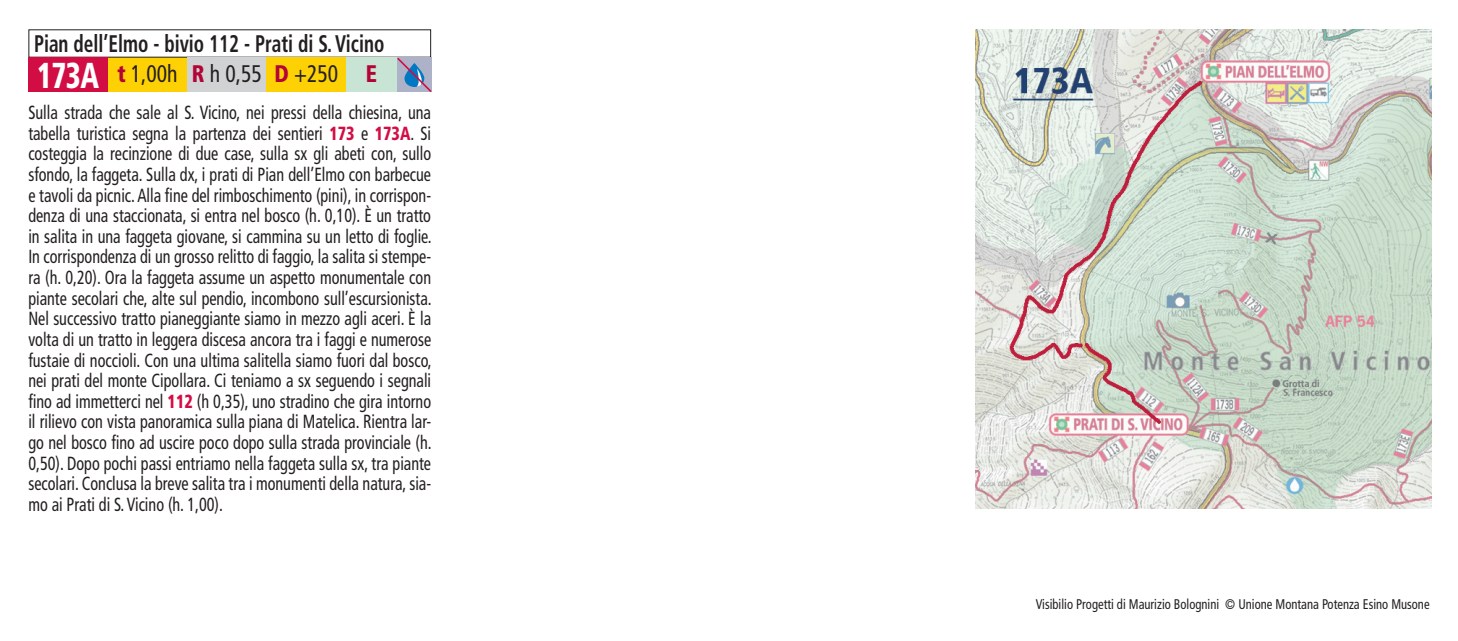
<style>
.page{position:relative;width:1458px;height:641px;background:#fff}
.page>*{position:absolute;margin:0;border:0;box-sizing:border-box;transform-origin:0 0}
.t1{font:900 condensed 36px "Frutiger";color:#fff;scale:.8 1}
.t2{font:700 condensed 24px/30.2px "Frutiger";color:#231f20;scale:.8 1}
.t3{font:condensed 19px/20.6px "Frutiger";color:#231f20;text-align:justify;scale:.85 1}
.t4{font:condensed 14px "Frutiger";color:#231f20;scale:.9 1}
.s1{font-weight:900;color:#b30437}
.s2{font-weight:400}
.s3{font-weight:900;color:#d20d44}
</style>
<div class="page">
<img style="left:975px;top:29px;width:455px;height:479px">
<div style="left:108px;top:58px;width:79px;height:34px;background:#fed105"></div>
<div style="left:28px;top:58px;width:80px;height:34px;background:#d20d44"></div>
<div style="left:187px;top:58px;width:79px;height:34px;background:#d1d2d4"></div>
<div style="left:266px;top:58px;width:80px;height:34px;background:#fed105"></div>
<div style="left:346px;top:58px;width:51px;height:34px;background:#c7e4d5"></div>
<svg style="left:397px;top:58px;width:34px;height:34px"></svg>
<p class="t2" style="left:117px;top:28px;width:335px;text-indent:-83px">Pian dell’Elmo - bivio 112 - Prati di S. Vicino <span class="s1">t</span> <span class="s2">1,00h</span> <span class="s1">R</span> <span class="s2">h 0,55</span> <span class="s1">D</span> <span class="s2">+250</span> <span class="s1">E</span></p>
<p class="t3" style="left:28px;top:102px;width:476px">Sulla strada che sale al S. Vicino, nei pressi della chiesina, una tabella turistica segna la partenza dei sentieri <span class="s3">173</span> e <span class="s3">173A</span>. Si costeggia la recinzione di due case, sulla sx gli abeti con, sullo sfondo, la faggeta. Sulla dx, i prati di Pian dell’Elmo con barbecue e tavoli da picnic. Alla fine del rimboschimento (pini), in corrispon&shy;denza di una staccionata, si entra nel bosco (h. 0,10). è un tratto in salita in una faggeta giovane, si cammina su un letto di foglie.<br>In corrispondenza di un grosso relitto di faggio, la salita si stempe&shy;ra (h. 0,20). Ora la faggeta assume un aspetto monumentale con piante secolari che, alte sul pendio, incombono sull’escursionista.<br>Nel successivo tratto pianeggiante siamo in mezzo agli aceri. è la volta di un tratto in leggera discesa ancora tra i faggi e numerose fustaie di noccioli. Con una ultima salitella siamo fuori dal bosco, nei prati del monte Cipollara. Ci teniamo a sx seguendo i segnali fino ad immetterci nel <span class="s3">112</span> (h 0,35), uno stradino che gira intorno il rilievo con vista panoramica sulla piana di Matelica. Rientra lar&shy;go nel bosco fino ad uscire poco dopo sulla strada provinciale (h.<br>0,50). Dopo pochi passi entriamo nella faggeta sulla sx, tra piante secolari. Conclusa la breve salita tra i monumenti della natura, sia&shy;mo ai Prati di S. Vicino (h. 1,00).</p>
<h1 class="t1" style="left:37px;top:53px;width:79px">173A</h1>
<p class="t4" style="left:1035px;top:596px;width:439px">Visibilio Progetti di Maurizio Bolognini © Unione Montana Potenza Esino Musone</p>
</div>
